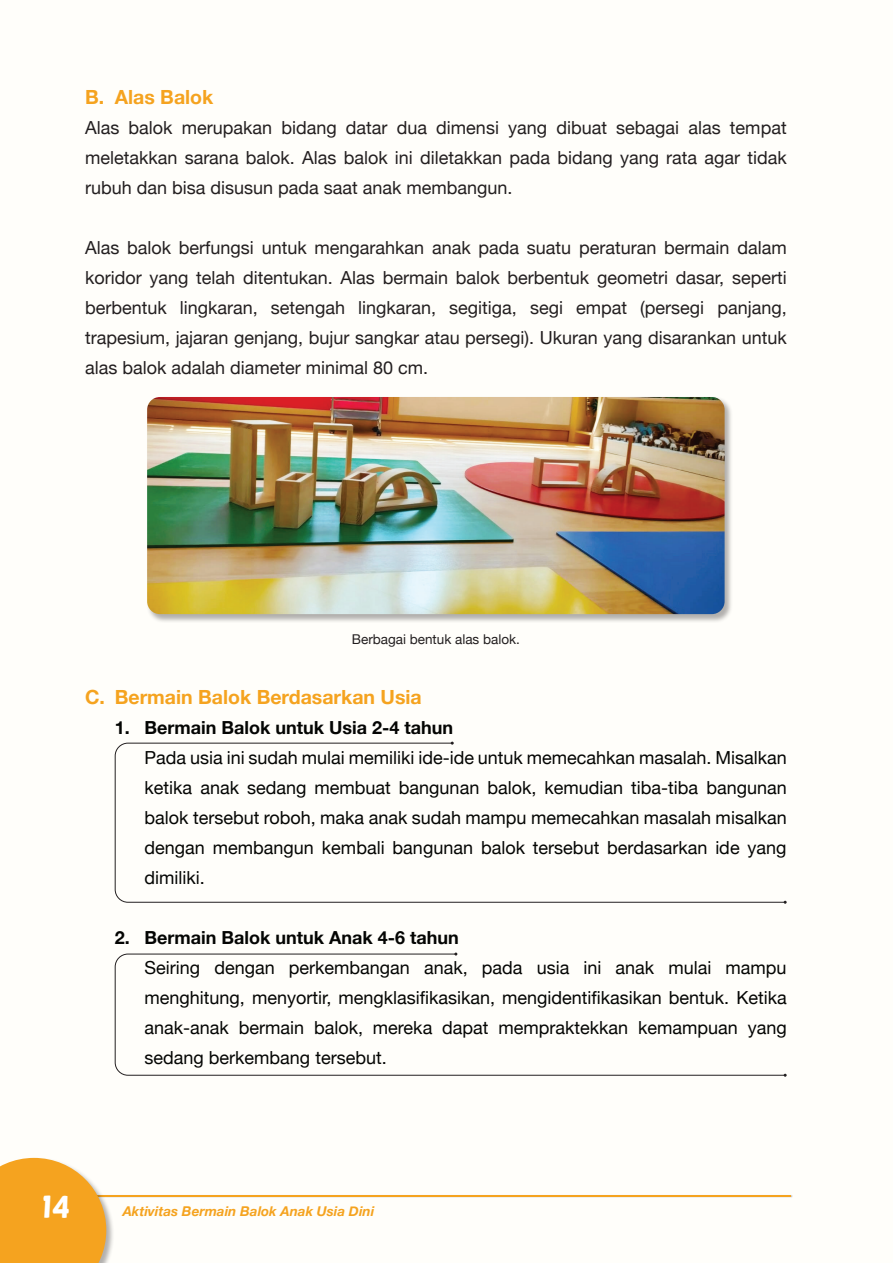
<style>
.page{position:relative;width:893px;height:1263px;background:#fffefa}
.page>*{position:absolute;margin:0;border:0;box-sizing:border-box;transform-origin:0 0}
.t1{font:30px "Helsinki";color:#fff}
.t2{font:700 19.5px "Helvetica Neue";color:#f5a31f}
.t3{font:18px/30px "Helvetica Neue";color:#231f20;text-align:justify}
.t4{font:18px/30px "Helvetica Neue";color:#040503;text-align:justify}
.t5{font:700 18px "Helvetica Neue";color:#040503}
.t6{font:italic 700 13.5px "Helvetica Neue";color:#f5a31f}
.t7{font:13.5px "Helvetica Neue";color:#231f20}
</style>
<div class="page">
<hr style="left:0;top:1195px;width:792px;height:3px;background:#231f20;opacity:.35">
<hr style="left:0;top:1195px;width:791px;height:1px;background:#f5a31f">
<div style="left:0;top:1157px;width:115px;height:106px;background:#231f20;opacity:.35"></div>
<svg style="left:0;top:1158px;width:106px;height:105px;background:#f5ab35"></svg>
<div style="left:147px;top:396px;width:586px;height:227px;background:#231f20;opacity:.35"></div>
<img style="left:147px;top:397px;width:578px;height:217px">
<svg style="left:114px;top:742px;width:672px;height:161px"></svg>
<svg style="left:114px;top:953px;width:672px;height:123px"></svg>
<p class="t2" style="left:85px;top:82px;width:130px">B. Alas Balok</p>
<p class="t3" style="left:85px;top:114px;width:703px">Alas balok merupakan bidang datar dua dimensi yang dibuat sebagai alas tempat meletakkan sarana balok. Alas balok ini diletakkan pada bidang yang rata agar tidak rubuh dan bisa disusun pada saat anak membangun.</p>
<p class="t3" style="left:85px;top:234px;width:703px">Alas balok berfungsi untuk mengarahkan anak pada suatu peraturan bermain dalam koridor yang telah ditentukan. Alas bermain balok berbentuk geometri dasar, seperti berbentuk lingkaran, setengah lingkaran, segitiga, segi empat (persegi panjang, trapesium, jajaran genjang, bujur sangkar atau persegi). Ukuran yang disarankan untuk alas balok adalah diameter minimal 80 cm.</p>
<p class="t7" style="left:352px;top:630px;width:170px">Berbagai bentuk alas balok.</p>
<p class="t2" style="left:85px;top:682px;width:338px">C. Bermain Balok Berdasarkan Usia</p>
<p class="t5" style="left:115px;top:714px;width:340px">1. Bermain Balok untuk Usia 2-4 tahun</p>
<p class="t4" style="left:145px;top:744px;width:644px">Pada usia ini sudah mulai memiliki ide-ide untuk memecahkan masalah. Misalkan ketika anak sedang membuat bangunan balok, kemudian tiba-tiba bangunan balok tersebut roboh, maka anak sudah mampu memecahkan masalah misalkan dengan membangun kembali bangunan balok tersebut berdasarkan ide yang dimiliki.</p>
<p class="t5" style="left:115px;top:924px;width:346px">2. Bermain Balok untuk Anak 4-6 tahun</p>
<p class="t4" style="left:145px;top:954px;width:644px">Seiring dengan perkembangan anak, pada usia ini anak mulai mampu menghitung, menyortir, mengklasifikasikan, mengidentifikasikan bentuk. Ketika anak-anak bermain balok, mereka dapat mempraktekkan kemampuan yang sedang berkembang tersebut.</p>
<h1 class="t1" style="left:42px;top:1191px;width:29px">14</h1>
<p class="t6" style="left:123px;top:1200px;width:253px">Aktivitas Bermain Balok Anak Usia Dini</p>
</div>
